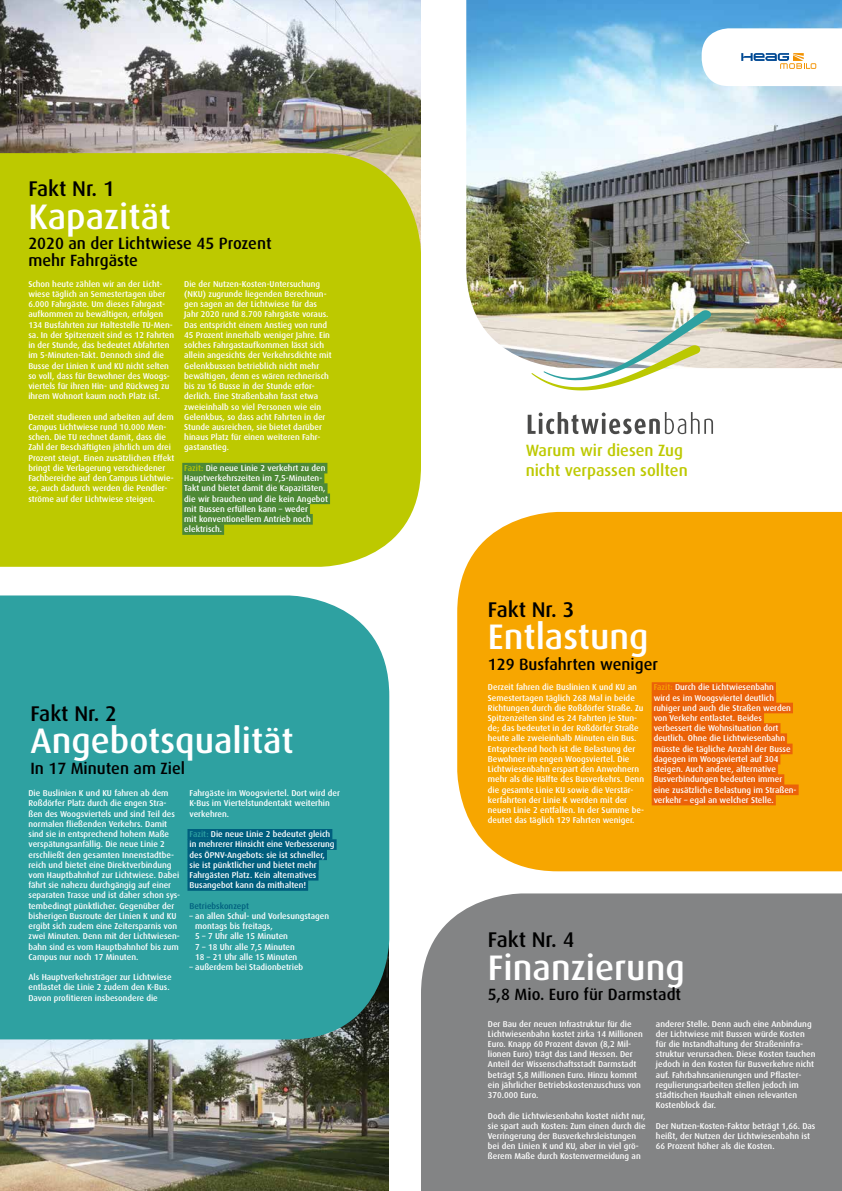
<style>
.page{position:relative;width:842px;height:1191px;background:#fff}
.page>*{position:absolute;margin:0;border:0;box-sizing:border-box;transform-origin:0 0}
.t1{font:500 35.5px "Dax";color:#fff}
.t2{font:500 21.3px "Dax";color:#000}
.t3{font:500 16.3px/16.3px "Dax";color:#000}
.t4{font:500 16.3px/19.9px "Dax";color:#bdc900}
.t5{font:500 8.5px/10.2px "Dax";color:#fff}
.t6{font:500 8.5px "Dax";color:#005f7e}
.s1{color:#bdc900}
.s2{color:#2ea1a1}
.s3{color:#f7a600}
</style>
<div class="page">
<img style="left:0;top:0;width:421px;height:153px">
<img style="left:0;top:1039px;width:389px;height:152px">
<img style="left:466px;top:0;width:376px;height:368px">
<div style="left:0;top:153px;width:421px;height:414px;background:#bdc900"></div>
<div style="left:457px;top:512px;width:385px;height:359px;background:#f7a600"></div>
<div style="left:421px;top:893px;width:421px;height:298px;background:#838485"></div>
<div style="left:0;top:595px;width:389px;height:444px;background:#2ea1a1"></div>
<svg style="left:531px;top:310px;width:181px;height:80px"></svg>
<svg style="left:528px;top:412px;width:185px;height:22px"></svg>
<svg style="left:702px;top:28px;width:140px;height:58px"></svg>
<div style="left:182px;top:463px;width:145px;height:10px;background:#4d8936"></div>
<div style="left:182px;top:473px;width:142px;height:11px;background:#4d8936"></div>
<div style="left:182px;top:483px;width:146px;height:11px;background:#4d8936"></div>
<div style="left:182px;top:493px;width:148px;height:11px;background:#4d8936"></div>
<div style="left:182px;top:504px;width:128px;height:10px;background:#4d8936"></div>
<div style="left:182px;top:514px;width:131px;height:10px;background:#4d8936"></div>
<div style="left:182px;top:524px;width:42px;height:11px;background:#4d8936"></div>
<div style="left:187px;top:829px;width:145px;height:10px;background:#005f7e"></div>
<div style="left:187px;top:839px;width:150px;height:11px;background:#005f7e"></div>
<div style="left:187px;top:849px;width:140px;height:11px;background:#005f7e"></div>
<div style="left:187px;top:859px;width:132px;height:11px;background:#005f7e"></div>
<div style="left:187px;top:870px;width:131px;height:10px;background:#005f7e"></div>
<div style="left:187px;top:880px;width:121px;height:10px;background:#005f7e"></div>
<div style="left:652px;top:682px;width:124px;height:11px;background:#eb6209"></div>
<div style="left:652px;top:692px;width:124px;height:11px;background:#eb6209"></div>
<div style="left:652px;top:702px;width:141px;height:11px;background:#eb6209"></div>
<div style="left:652px;top:713px;width:112px;height:10px;background:#eb6209"></div>
<div style="left:652px;top:723px;width:128px;height:11px;background:#eb6209"></div>
<div style="left:652px;top:733px;width:135px;height:11px;background:#eb6209"></div>
<div style="left:652px;top:743px;width:140px;height:11px;background:#eb6209"></div>
<div style="left:652px;top:754px;width:128px;height:10px;background:#eb6209"></div>
<div style="left:652px;top:764px;width:126px;height:10px;background:#eb6209"></div>
<div style="left:652px;top:774px;width:132px;height:11px;background:#eb6209"></div>
<div style="left:652px;top:784px;width:147px;height:11px;background:#eb6209"></div>
<div style="left:652px;top:794px;width:124px;height:11px;background:#eb6209"></div>
<h2 class="t2" style="left:28px;top:177px;width:88px">Fakt Nr. 1</h2>
<h1 class="t1" style="left:28px;top:197px;width:144px">Kapazität</h1>
<h3 class="t3" style="left:28px;top:235px;width:245px">2020 an der Lichtwiese 45 Prozent mehr Fahrgäste</h3>
<p class="t5" style="left:28px;top:279px;width:147px">Schon heute zählen wir an der Licht&shy;wiese täglich an Semestertagen über 6.000 Fahrgäste. Um dieses Fahrgast&shy;aufkommen zu bewältigen, erfolgen 134 Busfahrten zur Haltestelle TU-Men&shy;sa. In der Spitzenzeit sind es 12 Fahrten in der Stunde, das bedeutet Abfahrten im 5-Minuten-Takt. Dennoch sind die Busse der Linien K und KU nicht selten so voll, dass für Bewohner des Woogs&shy;viertels für ihren Hin- und Rückweg zu ihrem Wohnort kaum noch Platz ist.</p>
<p class="t5" style="left:28px;top:412px;width:148px">Derzeit studieren und arbeiten auf dem Campus Lichtwiese rund 10.000 Men&shy;schen. Die TU rechnet damit, dass die Zahl der Beschäftigten jährlich um drei Prozent steigt. Einen zusätzlichen Effekt bringt die Verlagerung verschiedener Fachbereiche auf den Campus Lichtwie&shy;se, auch dadurch werden die Pendler&shy;ströme auf der Lichtwiese steigen.</p>
<p class="t5" style="left:184px;top:279px;width:149px">Die der Nutzen-Kosten-Untersuchung (NKU) zugrunde liegenden Berechnun&shy;gen sagen an der Lichtwiese für das Jahr 2020 rund 8.700 Fahrgäste voraus.<br>Das entspricht einem Anstieg von rund 45 Prozent innerhalb weniger Jahre. Ein solches Fahrgastaufkommen lässt sich allein angesichts der Verkehrsdichte mit Gelenkbussen betrieblich nicht mehr bewältigen, denn es wären rechnerisch bis zu 16 Busse in der Stunde erfor&shy;derlich. Eine Straßenbahn fasst etwa zweieinhalb so viel Personen wie ein Gelenkbus, so dass acht Fahrten in der Stunde ausreichen, sie bietet darüber hinaus Platz für einen weiteren Fahr&shy;gastanstieg.</p>
<p class="t5" style="left:184px;top:463px;width:145px"><span class="s1">Fazit:</span> Die neue Linie 2 verkehrt zu den Hauptverkehrszeiten im 7,5-Minuten-Takt und bietet damit die Kapazitäten, die wir brauchen und die kein Angebot mit Bussen erfüllen kann – weder<br>mit konventionellem Antrieb noch elektrisch.</p>
<h2 class="t2" style="left:31px;top:701px;width:88px">Fakt Nr. 2</h2>
<h1 class="t1" style="left:31px;top:721px;width:265px">Angebotsqualität</h1>
<h3 class="t3" style="left:31px;top:760px;width:156px">In 17 Minuten am Ziel</h3>
<p class="t5" style="left:28px;top:788px;width:153px">Die Buslinien K und KU fahren ab dem Roßdörfer Platz durch die engen Stra&shy;ßen des Woogsviertels und sind Teil des normalen fließenden Verkehrs. Damit sind sie in entsprechend hohem Maße verspätungsanfällig. Die neue Linie 2 erschließt den gesamten Innenstadtbe&shy;reich und bietet eine Direktverbindung vom Hauptbahnhof zur Lichtwiese. Dabei fährt sie nahezu durchgängig auf einer separaten Trasse und ist daher schon sys&shy;tembedingt pünktlicher. Gegenüber der bisherigen Busroute der Linien K und KU ergibt sich zudem eine Zeitersparnis von zwei Minuten. Denn mit der Lichtwiesen&shy;bahn sind es vom Hauptbahnhof bis zum Campus nur noch 17 Minuten.</p>
<p class="t5" style="left:28px;top:972px;width:145px">Als Hauptverkehrsträger zur Lichtwiese entlastet die Linie 2 zudem den K-Bus.<br>Davon profitieren insbesondere die</p>
<p class="t5" style="left:189px;top:788px;width:152px">Fahrgäste im Woogsviertel. Dort wird der<br>K-Bus im Viertelstundentakt weiterhin verkehren.</p>
<p class="t5" style="left:189px;top:829px;width:147px"><span class="s2">Fazit:</span> Die neue Linie 2 bedeutet gleich in mehrerer Hinsicht eine Verbesserung des ÖPNV-Angebots: sie ist schneller, sie ist pünktlicher und bietet mehr Fahrgästen Platz. Kein alternatives Busangebot kann da mithalten!</p>
<p class="t6" style="left:189px;top:901px;width:61px">Betriebskonzept</p>
<p class="t5" style="left:195px;top:911px;width:135px;text-indent:-6px">– an allen Schul- und Vorlesungstagen montags bis freitags,<br>5 – 7 Uhr alle 15 Minuten<br>7 – 18 Uhr alle 7,5 Minuten<br>18 – 21 Uhr alle 15 Minuten</p>
<p class="t5" style="left:189px;top:962px;width:115px">– außerdem bei Stadionbetrieb</p>
<h3 class="t4" style="left:526px;top:440px;width:164px">Warum wir diesen Zug nicht verpassen sollten</h3>
<h2 class="t2" style="left:488px;top:597px;width:88px">Fakt Nr. 3</h2>
<h1 class="t1" style="left:488px;top:617px;width:162px">Entlastung</h1>
<h3 class="t3" style="left:488px;top:656px;width:172px">129 Busfahrten weniger</h3>
<p class="t5" style="left:488px;top:682px;width:158px">Derzeit fahren die Buslinien K und KU an Semestertagen täglich 268 Mal in beide Richtungen durch die Roßdörfer Straße. Zu Spitzenzeiten sind es 24 Fahrten je Stun&shy;de; das bedeutet in der Roßdörfer Straße heute alle zweieinhalb Minuten ein Bus.<br>Entsprechend hoch ist die Belastung der Bewohner im engen Woogsviertel. Die Lichtwiesenbahn erspart den Anwohnern mehr als die Hälfte des Busverkehrs. Denn die gesamte Linie KU sowie die Verstär&shy;kerfahrten der Linie K werden mit der neuen Linie 2 entfallen. In der Summe be&shy;deutet das täglich 129 Fahrten weniger.</p>
<p class="t5" style="left:654px;top:682px;width:144px"><span class="s3">Fazit:</span> Durch die Lichtwiesenbahn<br>wird es im Woogsviertel deutlich ruhiger und auch die Straßen werden von Verkehr entlastet. Beides verbessert die Wohnsituation dort deutlich. Ohne die Lichtwiesenbahn müsste die tägliche Anzahl der Busse dagegen im Woogsviertel auf 304 steigen. Auch andere, alternative Busverbindungen bedeuten immer eine zusätzliche Belastung im Straßen&shy;verkehr – egal an welcher Stelle.</p>
<h2 class="t2" style="left:488px;top:928px;width:88px">Fakt Nr. 4</h2>
<h1 class="t1" style="left:488px;top:947px;width:198px">Finanzierung</h1>
<h3 class="t3" style="left:488px;top:986px;width:195px">5,8 Mio. Euro für Darmstadt</h3>
<p class="t5" style="left:488px;top:1018px;width:156px">Der Bau der neuen Infrastruktur für die Lichtwiesenbahn kostet zirka 14 Millionen Euro. Knapp 60 Prozent davon (8,2 Mil&shy;lionen Euro) trägt das Land Hessen. Der Anteil der Wissenschaftsstadt Darmstadt beträgt 5,8 Millionen Euro. Hinzu kommt ein jährlicher Betriebskostenzuschuss von 370.000 Euro.</p>
<p class="t5" style="left:488px;top:1110px;width:159px">Doch die Lichtwiesenbahn kostet nicht nur, sie spart auch Kosten: Zum einen durch die Verringerung der Busverkehrsleistungen bei den Linien K und KU, aber in viel grö&shy;ßerem Maße durch Kostenvermeidung an</p>
<p class="t5" style="left:656px;top:1018px;width:161px">anderer Stelle. Denn auch eine Anbindung der Lichtwiese mit Bussen würde Kosten für die Instandhaltung der Straßeninfra&shy;struktur verursachen. Diese Kosten tauchen jedoch in den Kosten für Busverkehre nicht auf. Fahrbahnsanierungen und Pflaster&shy;regulierungsarbeiten stellen jedoch im städtischen Haushalt einen relevanten Kostenblock dar.</p>
<p class="t5" style="left:656px;top:1120px;width:161px">Der Nutzen-Kosten-Faktor beträgt 1,66. Das heißt, der Nutzen der Lichtwiesenbahn ist<br>66 Prozent höher als die Kosten.</p>
</div>
